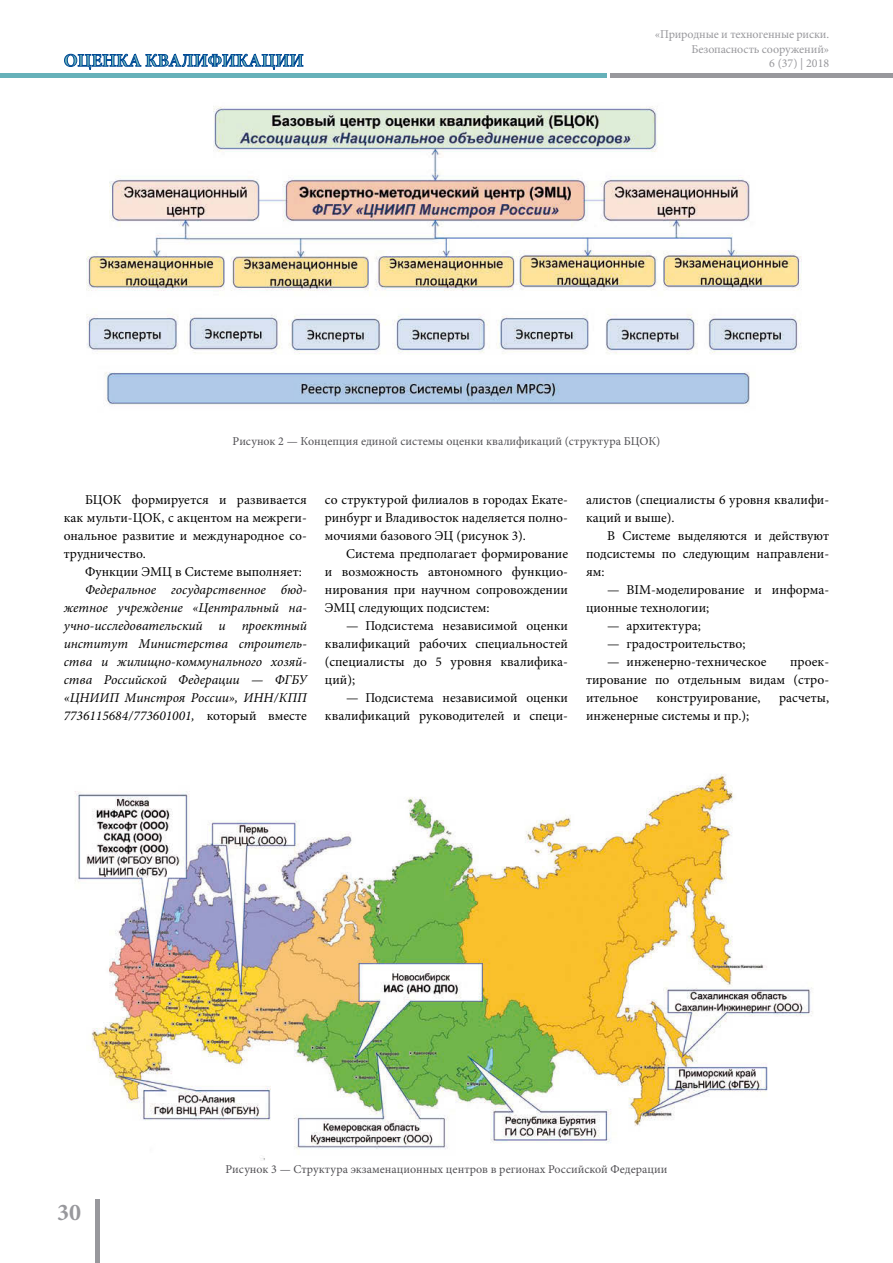
<style>
.page{position:relative;width:893px;height:1263px;background:#fff}
.page>*{position:absolute;margin:0;border:0;box-sizing:border-box;transform-origin:0 0}
.t1{font:700 24px "Minion Pro";color:#98989c}
.t2{font:700 18px "Minion Pro";color:#66b1b9}
.t3{font:13.5px/18px "Minion Pro";color:#000;text-align:justify}
.t4{font:italic 13.5px/18px "Minion Pro";color:#000;text-align:justify}
.t5{font:12px "Minion Pro";color:#504f53}
.t6{font:12px/14.4px "Minion Pro";letter-spacing:-.01em;color:#98989c;text-align:right}
.s1{font-style:normal}
</style>
<div class="page">
<hr style="left:96px;top:1199px;width:4px;height:64px;background:#98989c">
<div style="left:0;top:73px;width:606px;height:5px;background:#66b1b9"></div>
<div style="left:610px;top:73px;width:282px;height:5px;background:#98989c"></div>
<div style="left:65px;top:54px;width:12px;height:13px;border:1px solid #004995;border-radius:50%"></div>
<div style="left:67px;top:55px;width:7px;height:11px;border:1px solid #004995;border-radius:50%"></div>
<svg style="left:77px;top:54px;width:227px;height:16px"></svg>
<img style="left:86px;top:106px;width:716px;height:300px">
<img style="left:75px;top:774px;width:738px;height:387px">
<p class="t6" style="left:655px;top:28px;width:176px">«Природные и техногенные риски.<br>Безопасность сооружений»</p>
<h2 class="t2" style="left:64px;top:53px;width:241px">ОЦЕНКА КВАЛИФИКАЦИИ</h2>
<p class="t6" style="left:769px;top:57px;width:61px">6 (37) | 2018</p>
<p class="t5" style="left:233px;top:436px;width:429px">Рисунок 2 — Концепция единой системы оценки квалификаций (структура БЦОК)</p>
<p class="t3" style="left:64px;top:492px;width:245px;text-indent:21px">БЦОК формируется и развивается как мульти-ЦОК, с акцентом на межреги&shy;ональное развитие и международное со&shy;трудничество.</p>
<p class="t3" style="left:85px;top:564px;width:218px">Функции ЭМЦ в Системе выполняет:</p>
<p class="t4" style="left:64px;top:582px;width:245px;text-indent:21px">Федеральное государственное бюд&shy;жетное учреждение «Центральный на&shy;учно-исследовательский и проектный институт Министерства строитель&shy;ства и жилищно-коммунального хозяй&shy;ства Российской Федерации — ФГБУ «ЦНИИП Минстроя России», ИНН / КПП 7736115684 / 773601001, <span class="s1">который вместе</span></p>
<p class="t3" style="left:325px;top:492px;width:245px">со структурой филиалов в городах Екате&shy;ринбург и Владивосток наделяется полно&shy;мочиями базового ЭЦ (рисунок 3).</p>
<p class="t3" style="left:325px;top:546px;width:245px;text-indent:21px">Система предполагает формирование и возможность автономного функцио&shy;нирования при научном сопровождении ЭМЦ следующих подсистем:</p>
<p class="t3" style="left:325px;top:618px;width:245px;text-indent:21px">— Подсистема независимой оценки квалификаций рабочих специальностей (специалисты до 5 уровня квалифика&shy;ций);</p>
<p class="t3" style="left:325px;top:690px;width:245px;text-align:right">— Подсистема независимой оценки квалификаций руководителей и специ-</p>
<p class="t3" style="left:586px;top:492px;width:245px">алистов (специалисты 6 уровня квалифи&shy;каций и выше).</p>
<p class="t3" style="left:586px;top:528px;width:245px;text-indent:21px">В Системе выделяются и действуют подсистемы по следующим направлени&shy;ям:</p>
<p class="t3" style="left:586px;top:582px;width:245px;text-indent:21px">— BIM-моделирование и информа&shy;ционные технологии;</p>
<p class="t3" style="left:607px;top:618px;width:95px">— архитектура;</p>
<p class="t3" style="left:607px;top:636px;width:140px">— градостроительство;</p>
<p class="t3" style="left:607px;top:654px;width:161px">— инженерно-техническое</p>
<p class="t3" style="left:586px;top:654px;width:245px;text-indent:204px">проек&shy;тирование по отдельным видам (стро&shy;ительное</p>
<p class="t3" style="left:657px;top:690px;width:106px">конструирование,</p>
<p class="t3" style="left:779px;top:690px;width:52px">расчеты,</p>
<p class="t3" style="left:586px;top:708px;width:165px">инженерные системы и пр.);</p>
<h1 class="t1" style="left:57px;top:1202px;width:25px">30</h1>
<p class="t5" style="left:226px;top:1164px;width:443px">Рисунок 3 — Структура экзаменационных центров в регионах Российской Федерации</p>
</div>
